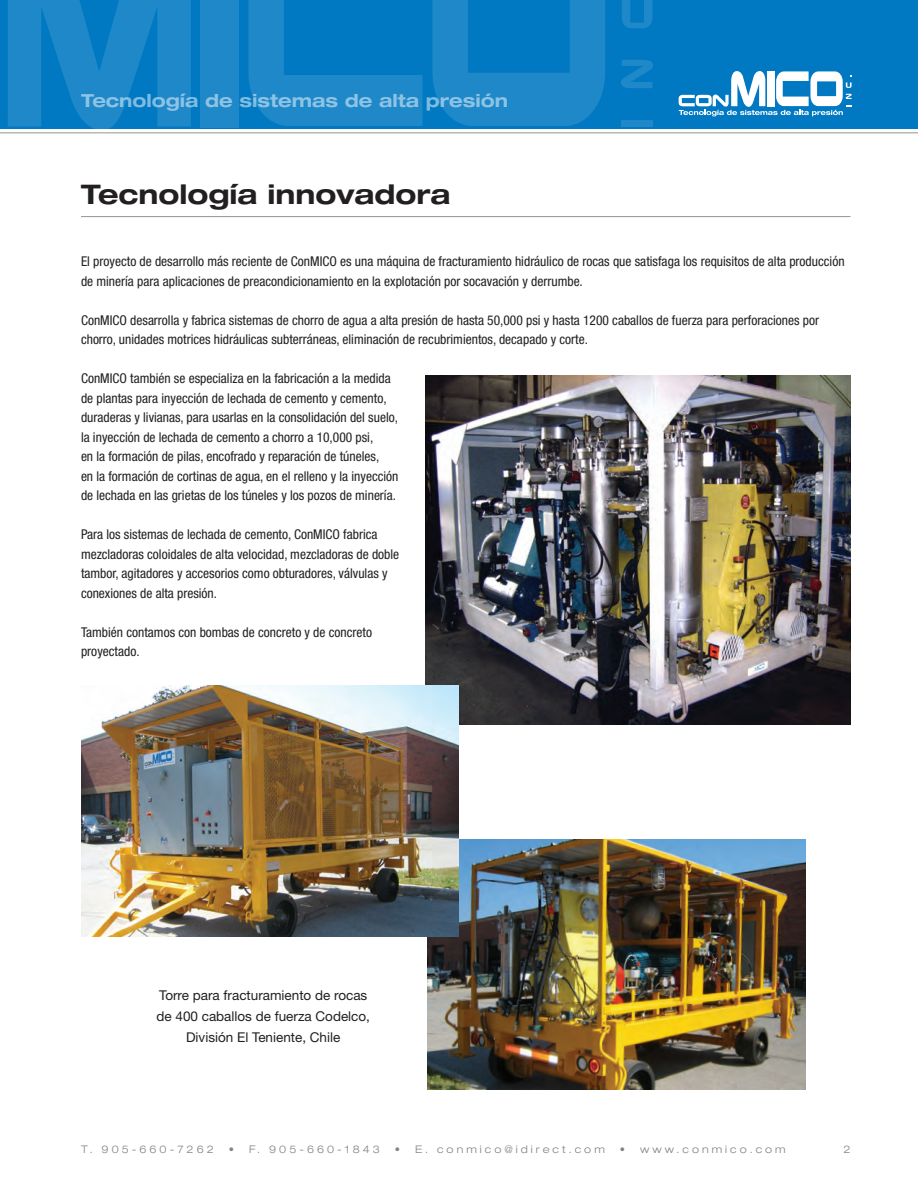
<style>
.page{position:relative;width:918px;height:1188px;background:#fff}
.page>*{position:absolute;margin:0;border:0;box-sizing:border-box;transform-origin:0 0}
.t1{font:700 expanded 27px "Helvetica Neue LT Std";color:#231f20}
.t2{font:700 expanded 18px "Helvetica Neue LT Std";color:#fff}
.t3{font:condensed 13.5px/19.5px "Helvetica Neue LT Std";color:#231f20}
.t4{font:13.5px/21px "Helvetica Neue LT Std";color:#231f20;text-align:center}
.t5{font:300 expanded 10.5px "Helvetica Neue LT Std";letter-spacing:.29em;color:#808285}
</style>
<div class="page">
<div style="left:0;top:0;width:918px;height:128px;background:#0079c2"></div>
<div style="left:200px;top:0;width:39px;height:128px;background:#1e88c9"></div>
<svg style="left:433px;top:0;width:172px;height:126px"></svg>
<svg style="left:248px;top:0;width:175px;height:126px"></svg>
<svg style="left:8px;top:0;width:183px;height:128px"></svg>
<svg style="left:622px;top:0;width:31px;height:28px"></svg>
<svg style="left:621px;top:60px;width:32px;height:28px"></svg>
<div style="left:621px;top:120px;width:31px;height:6px;background:#1e88c9"></div>
<hr style="left:0;top:132px;width:918px;height:1px;background:#939598">
<hr style="left:81px;top:216px;width:769px;height:1px;background:#939598">
<svg style="left:679px;top:71px;width:173px;height:45px"></svg>
<img style="left:425px;top:375px;width:425px;height:349px">
<img style="left:428px;top:839px;width:378px;height:250px">
<img style="left:81px;top:686px;width:378px;height:250px">
<h2 class="t2" style="left:81px;top:89px;width:429px">Tecnología de sistemas de alta presión</h2>
<p class="t1" style="left:81px;top:177px;width:371px">Tecnología innovadora</p>
<p class="t3" style="left:81px;top:252px;width:765px">El proyecto de desarrollo más reciente de ConMICO es una máquina de fracturamiento hidráulico de rocas que satisfaga los requisitos de alta producción de minería para aplicaciones de preacondicionamiento en la explotación por socavación y derrumbe.</p>
<p class="t3" style="left:81px;top:310px;width:740px">ConMICO desarrolla y fabrica sistemas de chorro de agua a alta presión de hasta 50,000 psi y hasta 1200 caballos de fuerza para perforaciones por chorro, unidades motrices hidráulicas subterráneas, eliminación de recubrimientos, decapado y corte.</p>
<p class="t3" style="left:81px;top:369px;width:311px">ConMICO también se especializa en la fabricación a la medida de plantas para inyección de lechada de cemento y cemento,</p>
<p class="t3" style="left:81px;top:408px;width:318px">duraderas y livianas, para usarlas en la consolidación del suelo,</p>
<p class="t3" style="left:81px;top:427px;width:294px">la inyección de lechada de cemento a chorro a 10,000 psi,</p>
<p class="t3" style="left:81px;top:446px;width:300px">en la formación de pilas, encofrado y reparación de túneles,</p>
<p class="t3" style="left:81px;top:466px;width:319px">en la formación de cortinas de agua, en el relleno y la inyección</p>
<p class="t3" style="left:81px;top:485px;width:316px">de lechada en las grietas de los túneles y los pozos de minería.</p>
<p class="t3" style="left:81px;top:524px;width:298px">Para los sistemas de lechada de cemento, ConMICO fabrica</p>
<p class="t3" style="left:81px;top:544px;width:320px">mezcladoras coloidales de alta velocidad, mezcladoras de doble</p>
<p class="t3" style="left:81px;top:563px;width:308px">tambor, agitadores y accesorios como obturadores, válvulas y</p>
<p class="t3" style="left:81px;top:583px;width:138px">conexiones de alta presión.</p>
<p class="t3" style="left:81px;top:622px;width:293px">También contamos con bombas de concreto y de concreto</p>
<p class="t3" style="left:81px;top:641px;width:60px">proyectado.</p>
<p class="t4" style="left:156px;top:985px;width:215px">Torre para fracturamiento de rocas de 400 caballos de fuerza Codelco,<br>División El Teniente, Chile</p>
<p class="t5" style="left:81px;top:1143px;width:134px">T. 905-660-7262</p>
<p class="t5" style="left:229px;top:1143px;width:153px">• F. 905-660-1843</p>
<p class="t5" style="left:395px;top:1143px;width:212px">• E. conmico@idirect.com</p>
<p class="t5" style="left:620px;top:1143px;width:167px">• www.conmico.com</p>
<p class="t5" style="left:843px;top:1143px;width:9px">2</p>
</div>
